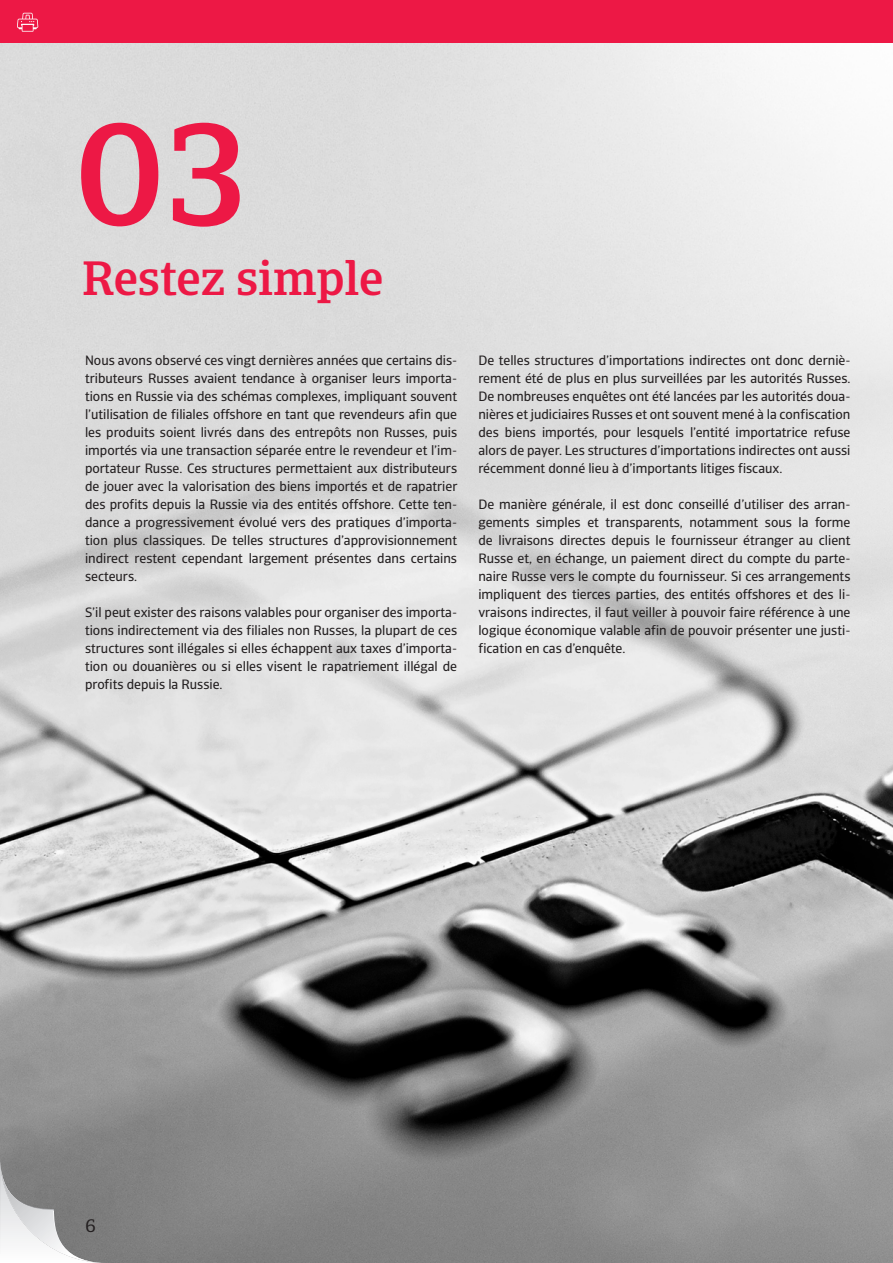
<style>
.page{position:relative;width:893px;height:1263px;background:#fff}
.page>*{position:absolute;margin:0;border:0;box-sizing:border-box;transform-origin:0 0}
.t1{font:500 144px "Catalana";color:#ed1845}
.t2{font:500 48px "Catalana";color:#ed1845}
.t3{font:18px "Catalana";color:#231f20}
.t4{font:13.5px/18px "Catalana Sans";color:#231f20;text-align:justify}
</style>
<div class="page">
<img style="left:0;top:43px;width:893px;height:1220px">
<svg style="left:0;top:1157px;width:106px;height:106px"></svg>
<div style="left:0;top:0;width:893px;height:43px;background:#ed1845"></div>
<svg style="left:17px;top:13px;width:21px;height:19px"></svg>
<h1 class="t1" style="left:77px;top:88px;width:174px">03</h1>
<h2 class="t2" style="left:82px;top:250px;width:303px">Restez simple</h2>
<p class="t4" style="left:85px;top:351px;width:374px">Nous avons observé ces vingt dernières années que certains dis&shy;tributeurs Russes avaient tendance à organiser leurs importa&shy;tions en Russie via des schémas complexes, impliquant souvent l’utilisation de filiales offshore en tant que revendeurs afin que les produits soient livrés dans des entrepôts non Russes, puis importés via une transaction séparée entre le revendeur et l’im&shy;portateur Russe. Ces structures permettaient aux distributeurs de jouer avec la valorisation des biens importés et de rapatrier des profits depuis la Russie via des entités offshore. Cette ten&shy;dance a progressivement évolué vers des pratiques d’importa&shy;tion plus classiques. De telles structures d’approvisionnement indirect restent cependant largement présentes dans certains secteurs.</p>
<p class="t4" style="left:85px;top:603px;width:374px">S’il peut exister des raisons valables pour organiser des importa&shy;tions indirectement via des filiales non Russes, la plupart de ces structures sont illégales si elles échappent aux taxes d’importa&shy;tion ou douanières ou si elles visent le rapatriement illégal de profits depuis la Russie.</p>
<p class="t4" style="left:478px;top:351px;width:374px">De telles structures d’importations indirectes ont donc derniè&shy;rement été de plus en plus surveillées par les autorités Russes.<br>De nombreuses enquêtes ont été lancées par les autorités doua&shy;nières et judiciaires Russes et ont souvent mené à la confiscation des biens importés, pour lesquels l’entité importatrice refuse alors de payer. Les structures d’importations indirectes ont aussi récemment donné lieu à d’importants litiges fiscaux.</p>
<p class="t4" style="left:478px;top:495px;width:374px">De manière générale, il est donc conseillé d’utiliser des arran&shy;gements simples et transparents, notamment sous la forme de livraisons directes depuis le fournisseur étranger au client Russe et, en échange, un paiement direct du compte du parte&shy;naire Russe vers le compte du fournisseur. Si ces arrangements impliquent des tierces parties, des entités offshores et des li&shy;vraisons indirectes, il faut veiller à pouvoir faire référence à une logique économique valable afin de pouvoir présenter une justi&shy;fication en cas d’enquête.</p>
<h3 class="t3" style="left:85px;top:1215px;width:12px">6</h3>
</div>
